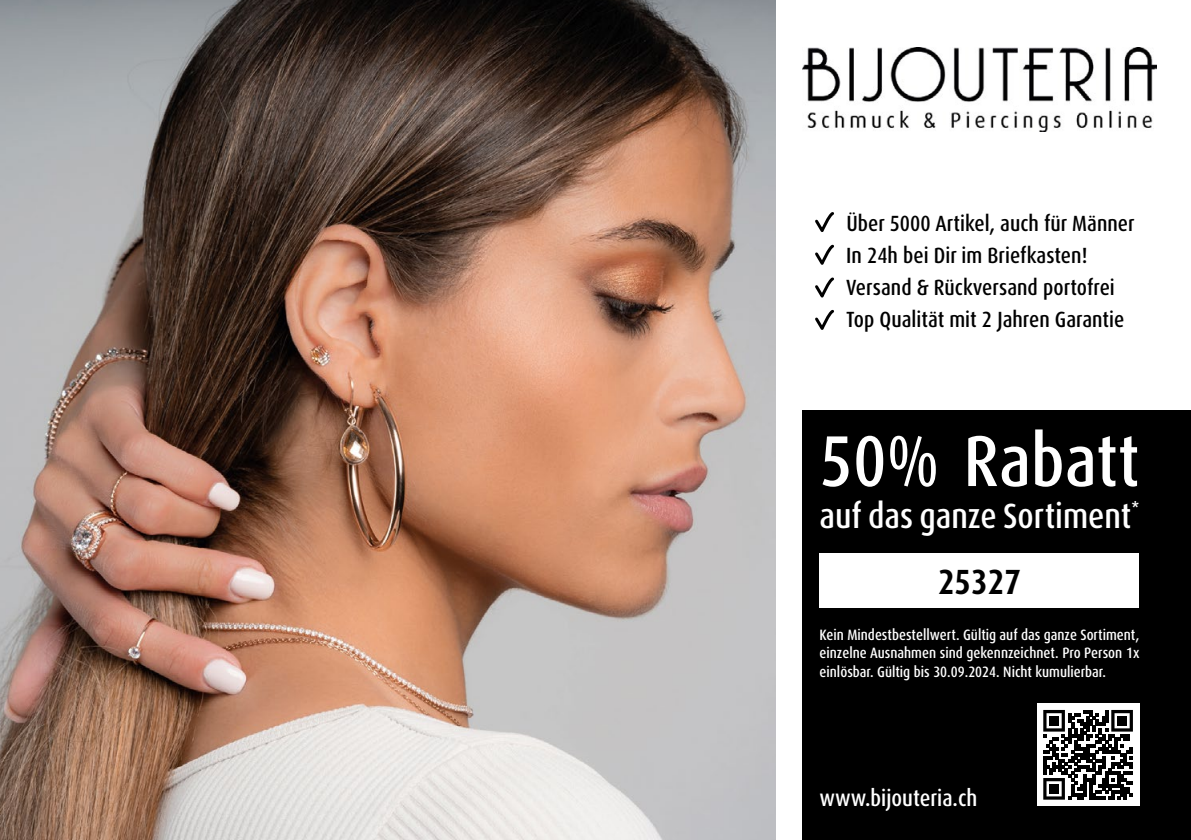
<style>
.page{position:relative;width:1191px;height:840px;background:#fff}
.page>*{position:absolute;margin:0;border:0;box-sizing:border-box;transform-origin:0 0}
.t1{font:500 condensed 72px "Dax Pro";color:#fff}
.t2{font:500 condensed 35px/66px "Dax Pro";color:#fff;text-align:center}
.t3{font:500 condensed 23px "Dax Pro";color:#fff}
.t4{font:500 condensed 22px/32px "Dax Pro";color:#000}
.t5{font:500 condensed 15px/18px "Dax Pro";color:#fff;text-align:justify}
.s1{font-weight:700;color:#000}
</style>
<div class="page">
<img style="left:0;top:0;width:776px;height:839px">
<div style="left:802px;top:410px;width:389px;height:429px;background:#000"></div>
<div style="left:819px;top:553px;width:320px;height:54px;background:#fff"></div>
<img style="left:802px;top:47px;width:355px;height:84px">
<svg style="left:815px;top:212px;width:19px;height:118px"></svg>
<div style="left:1037px;top:703px;width:102px;height:102px;background:#fff"></div>
<svg style="left:1043px;top:709px;width:90px;height:90px"></svg>
<div style="left:1049px;top:715px;width:9px;height:10px;background:#000"></div>
<div style="left:1117px;top:715px;width:9px;height:10px;background:#000"></div>
<div style="left:1049px;top:783px;width:9px;height:10px;background:#000"></div>
<h3 class="t4" style="left:846px;top:207px;width:290px">Über 5000 Artikel, auch für Männer<br>In 24h bei Dir im Briefkasten!<br>Versand &amp; Rückversand portofrei<br>Top Qualität mit 2 Jahren Garantie</h3>
<h1 class="t1" style="left:819px;top:414px;width:321px">50% Rabatt</h1>
<h2 class="t2" style="left:819px;top:483px;width:321px">auf das ganze Sortiment<sup>*<br></sup><span class="s1">25327</span></h2>
<p class="t5" style="left:819px;top:626px;width:321px">Kein Mindestbestellwert. Gültig auf das ganze Sortiment, einzelne Ausnahmen sind gekennzeichnet. Pro Person 1x einlösbar. Gültig bis 30.09.2024. Nicht kumulierbar.</p>
<h3 class="t3" style="left:819px;top:782px;width:159px">www.bijouteria.ch</h3>
</div>
